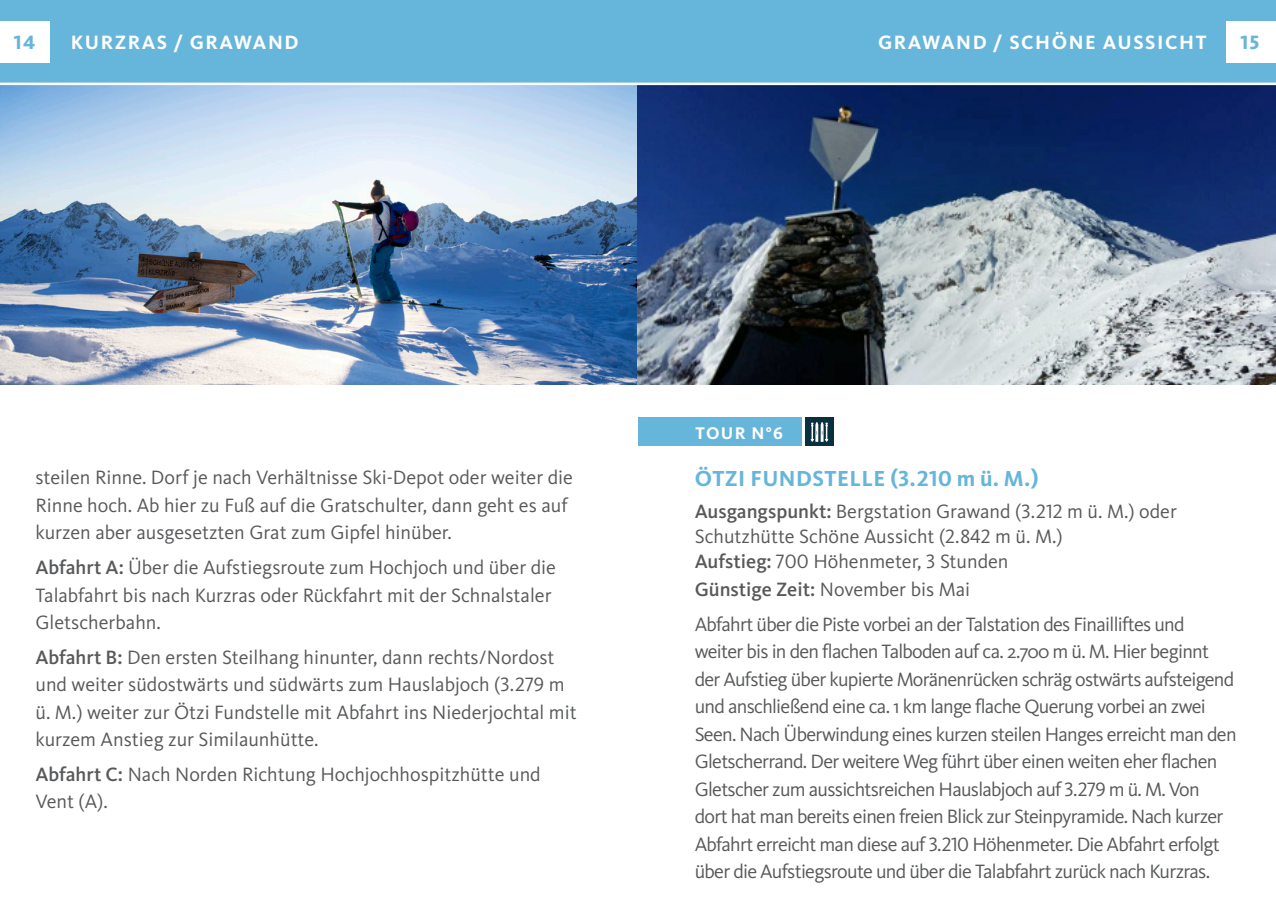
<style>
.page{position:relative;width:1276px;height:922px;background:#fff}
.page>*{position:absolute;margin:0;border:0;box-sizing:border-box;transform-origin:0 0}
.t1{font:700 22.5px "Kievit OT";letter-spacing:.02em;color:#66b5db}
.t2{font:20px/27.5px "Kievit OT";color:#57585a}
.t3{font:20px/27.5px "Kievit OT";letter-spacing:-.02em;color:#57585a}
.t4{font:700 20px "Kievit OT";letter-spacing:.08em;color:#fff}
.t5{font:800 20px "Kievit OT";letter-spacing:.07em;color:#66b5db}
.t6{font:700 17.5px "Kievit OT";color:#fff}
.s1{font-weight:500}
</style>
<div class="page">
<img style="left:0;top:85px;width:637px;height:299px">
<svg style="left:637px;top:85px;width:639px;height:299px;background:#556685"></svg>
<div style="left:0;top:0;width:1276px;height:83px;background:#66b5db"></div>
<div style="left:638px;top:417px;width:163px;height:29px;background:#66b5db"></div>
<div style="left:805px;top:417px;width:28px;height:29px;background:#07313f"></div>
<svg style="left:810px;top:422px;width:18px;height:19px"></svg>
<div style="left:0;top:21px;width:50px;height:41px;background:#fff"></div>
<div style="left:1226px;top:21px;width:50px;height:41px;background:#fff"></div>
<p class="t5" style="left:14px;top:31px;width:23px">14</p>
<p class="t4" style="left:878px;top:31px;width:330px">GRAWAND / SCHÖNE AUSSICHT</p>
<p class="t5" style="left:1240px;top:31px;width:20px">15</p>
<p class="t5" style="left:17px;top:31px;width:23px">10</p>
<p class="t4" style="left:71px;top:31px;width:229px">KURZRAS / GRAWAND</p>
<p class="t5" style="left:1237px;top:31px;width:19px">11</p>
<p class="t2" style="left:35px;top:464px;width:539px">steilen Rinne. Dorf je nach Verhältnisse Ski-Depot oder weiter die<br>Rinne hoch. Ab hier zu Fuß auf die Gratschulter, dann geht es auf kurzen aber ausgesetzten Grat zum Gipfel hinüber.</p>
<p class="t2" style="left:35px;top:553px;width:522px"><span class="s1">Abfahrt A:</span> Über die Aufstiegsroute zum Hochjoch und über die<br>Talabfahrt bis nach Kurzras oder Rückfahrt mit der Schnalstaler<br>Gletscherbahn.</p>
<p class="t2" style="left:35px;top:643px;width:543px"><span class="s1">Abfahrt B:</span> Den ersten Steilhang hinunter, dann rechts/Nordost und weiter südostwärts und südwärts zum Hauslabjoch (3.279 m ü. M.) weiter zur Ötzi Fundstelle mit Abfahrt ins Niederjochtal mit kurzem Anstieg zur Similaunhütte.</p>
<p class="t2" style="left:35px;top:760px;width:507px"><span class="s1">Abfahrt C:</span> Nach Norden Richtung Hochjochhospitzhütte und<br>Vent (A).</p>
<p class="t6" style="left:695px;top:422px;width:89px">TOUR N°6</p>
<p class="t1" style="left:695px;top:465px;width:345px">ÖTZI FUNDSTELLE (3.210 m ü. M.)</p>
<p class="t2" style="left:694px;top:499px;width:484px;line-height:25px"><span class="s1">Ausgangspunkt:</span> Bergstation Grawand (3.212 m ü. M.) oder<br>Schutzhütte Schöne Aussicht (2.842 m ü. M.)</p>
<p class="t2" style="left:694px;top:548px;width:315px"><span class="s1">Aufstieg:</span> 700 Höhenmeter, 3 Stunden</p>
<p class="t2" style="left:694px;top:575px;width:277px"><span class="s1">Günstige Zeit:</span> November bis Mai</p>
<p class="t3" style="left:694px;top:610px;width:543px">Abfahrt über die Piste vorbei an der Talstation des Finailliftes und weiter bis in den flachen Talboden auf ca. 2.700 m ü. M. Hier beginnt der Aufstieg über kupierte Moränenrücken schräg ostwärts aufsteigend und anschließend eine ca. 1 km lange flache Querung vorbei an zwei Seen. Nach Überwindung eines kurzen steilen Hanges erreicht man den Gletscherrand. Der weitere Weg führt über einen weiten eher flachen Gletscher zum aussichtsreichen Hauslabjoch auf 3.279 m ü. M. Von dort hat man bereits einen freien Blick zur Steinpyramide. Nach kurzer Abfahrt erreicht man diese auf 3.210 Höhenmeter. Die Abfahrt erfolgt über die Aufstiegsroute und über die Talabfahrt zurück nach Kurzras.</p>
</div>
